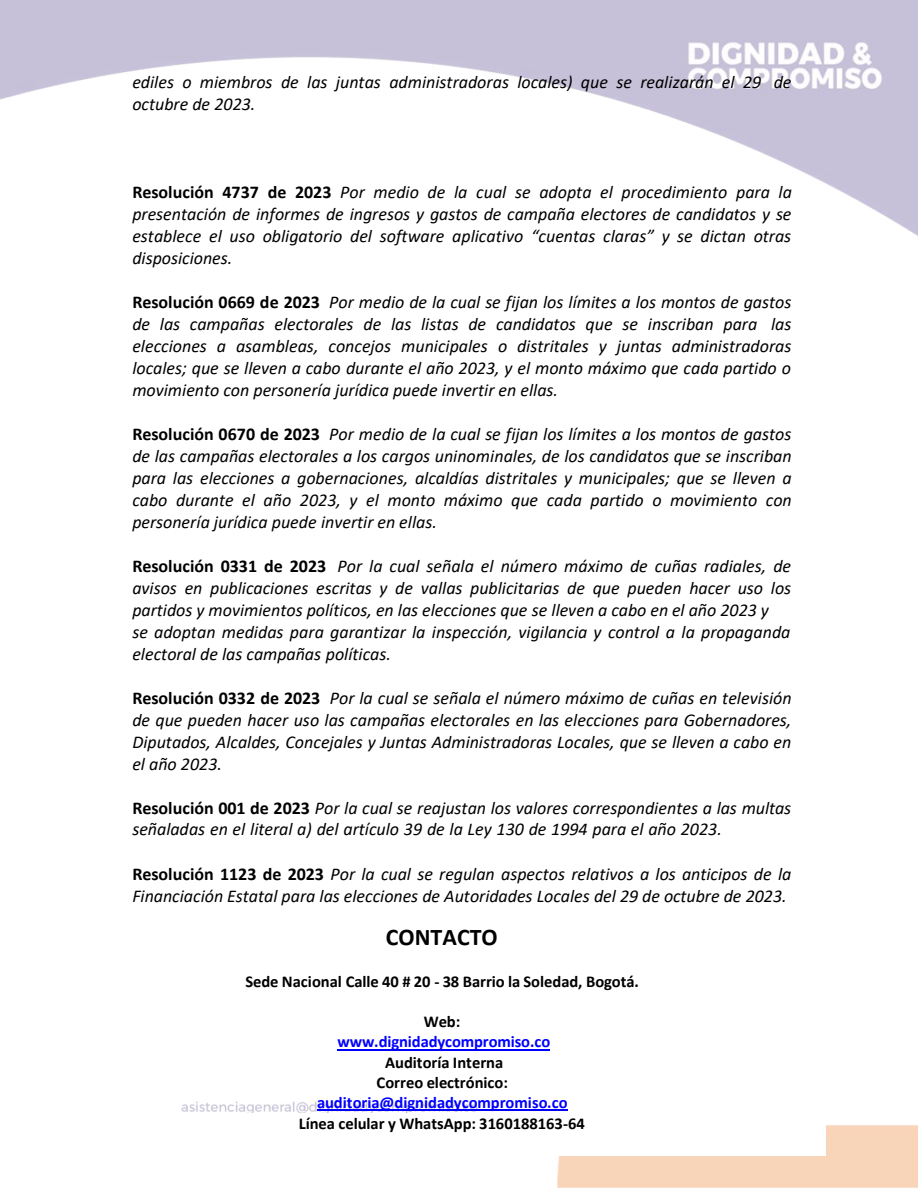
<style>
.page{position:relative;width:918px;height:1188px;background:#fff}
.page>*{position:absolute;margin:0;border:0;box-sizing:border-box;transform-origin:0 0}
.t1{font:700 24px "Calibri";color:#000}
.t2{font:italic 18px/21.9px "Calibri";color:#000}
.t3{font:700 16.5px/20.5px "Calibri";color:#000;text-align:center}
.t4{font:700 16.5px "Calibri";letter-spacing:-.005em;color:#00f}
.s1{font-weight:700;font-style:normal}
</style>
<div class="page">
<img style="left:0;top:0;width:918px;height:236px">
<img style="left:181px;top:1101px;width:737px;height:87px">
<hr style="left:338px;top:1049px;width:212px;height:1px;background:#00f">
<hr style="left:317px;top:1110px;width:251px;height:1px;background:#00f">
<img style="left:181px;top:1114px;width:645px;height:42px">
<p class="t2" style="left:132px;top:70px;width:661px">ediles o miembros de las juntas administradoras locales) que se realizarán el 29 de octubre de 2023.</p>
<p class="t2" style="left:132px;top:181px;width:661px;text-align:justify"><span class="s1">Resolución 4737 de 2023</span> Por medio de la cual se adopta el procedimiento para la presentación de informes de ingresos y gastos de campaña electores de candidatos y se establece el uso obligatorio del software aplicativo “cuentas claras” y se dictan otras disposiciones.</p>
<p class="t2" style="left:132px;top:290px;width:661px;text-align:justify"><span class="s1">Resolución 0669 de 2023</span> Por medio de la cual se fijan los límites a los montos de gastos de las campañas electorales de las listas de candidatos que se inscriban para las elecciones a asambleas, concejos municipales o distritales y juntas administradoras locales; que se lleven a cabo durante el año 2023, y el monto máximo que cada partido o movimiento con personería jurídica puede invertir en ellas.</p>
<p class="t2" style="left:132px;top:422px;width:661px;text-align:justify"><span class="s1">Resolución 0670 de 2023</span> Por medio de la cual se fijan los límites a los montos de gastos de las campañas electorales a los cargos uninominales, de los candidatos que se inscriban para las elecciones a gobernaciones, alcaldías distritales y municipales; que se lleven a cabo durante el año 2023, y el monto máximo que cada partido o movimiento con personería jurídica puede invertir en ellas.</p>
<p class="t2" style="left:132px;top:554px;width:660px"><span class="s1">Resolución 0331 de 2023</span> Por la cual señala el número máximo de cuñas radiales, de avisos en publicaciones escritas y de vallas publicitarias de que pueden hacer uso los partidos y movimientos políticos, en las elecciones que se lleven a cabo en el año 2023 y<br>se adoptan medidas para garantizar la inspección, vigilancia y control a la propaganda electoral de las campañas políticas.</p>
<p class="t2" style="left:132px;top:686px;width:661px;text-align:justify"><span class="s1">Resolución 0332 de 2023</span> Por la cual se señala el número máximo de cuñas en televisión de que pueden hacer uso las campañas electorales en las elecciones para Gobernadores, Diputados, Alcaldes, Concejales y Juntas Administradoras Locales, que se lleven a cabo en el año 2023.</p>
<p class="t2" style="left:132px;top:796px;width:660px"><span class="s1">Resolución 001 de 2023</span> Por la cual se reajustan los valores correspondientes a las multas señaladas en el literal a) del artículo 39 de la Ley 130 de 1994 para el año 2023.</p>
<p class="t2" style="left:132px;top:862px;width:661px"><span class="s1">Resolución 1123 de 2023</span> Por la cual se regulan aspectos relativos a los anticipos de la<br>Financiación Estatal para las elecciones de Autoridades Locales del 29 de octubre de 2023.</p>
<h1 class="t1" style="left:386px;top:920px;width:113px">CONTACTO</h1>
<p class="t3" style="left:245px;top:971px;width:395px">Sede Nacional Calle 40 # 20 - 38 Barrio la Soledad, Bogotá.</p>
<p class="t3" style="left:424px;top:1011px;width:38px">Web:</p>
<p class="t4" style="left:338px;top:1030px;width:214px">www.dignidadycompromiso.co</p>
<p class="t3" style="left:377px;top:1052px;width:133px">Auditoría Interna<br>Correo electrónico:</p>
<p class="t4" style="left:317px;top:1091px;width:252px">auditoria@dignidadycompromiso.co</p>
<p class="t3" style="left:299px;top:1113px;width:288px">Línea celular y WhatsApp: 3160188163-64</p>
</div>
